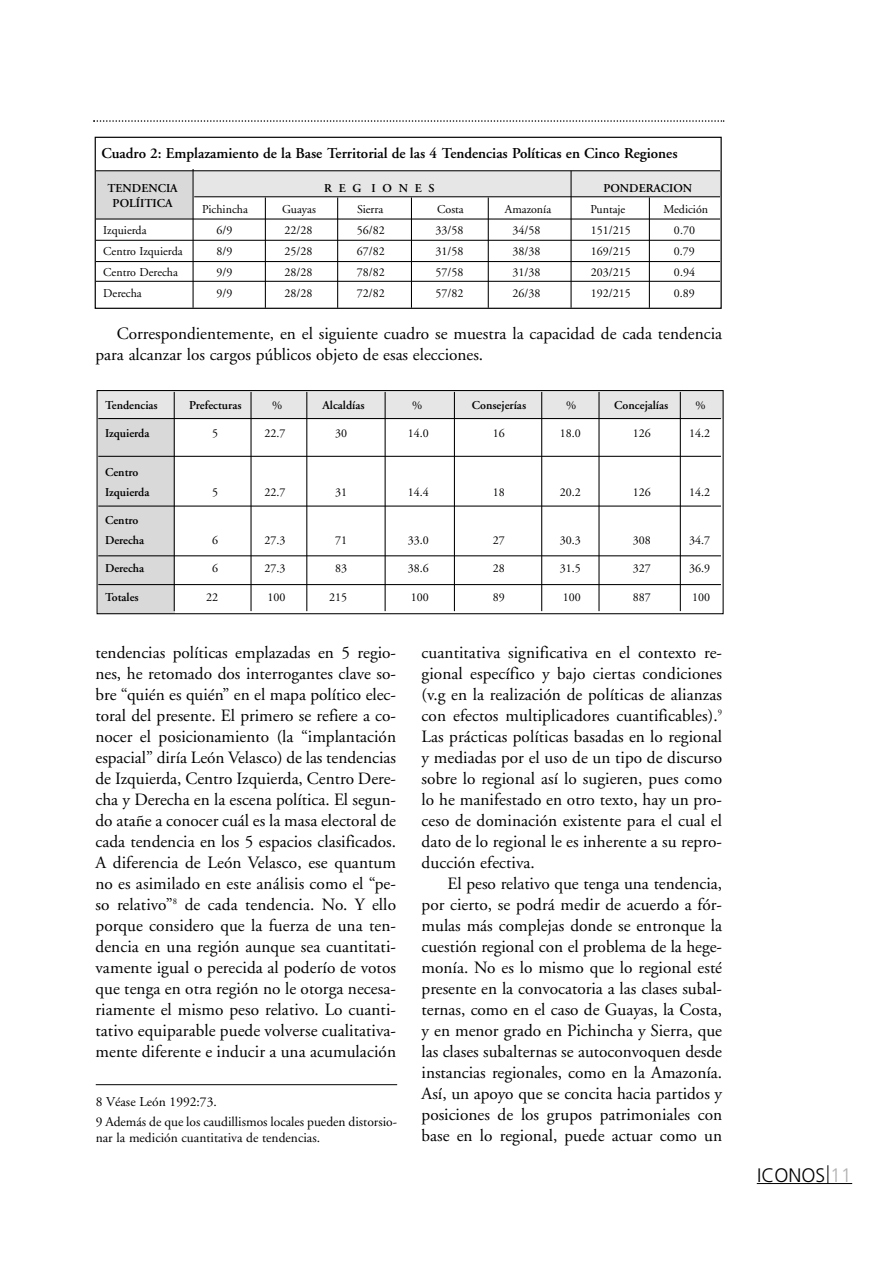
<style>
.page{position:relative;width:893px;height:1263px;background:#fff}
.page>*{position:absolute;margin:0;border:0;box-sizing:border-box;transform-origin:0 0}
.t1{font:300 19.5px "Frutiger";color:#000}
.t2{font:17.25px/21px "Adobe Garamond";color:#000;text-align:justify}
.t3{font:600 15px "Adobe Garamond";color:#000}
.t4{font:13.5px/20.4px "Adobe Garamond";color:#000}
.t5{font:12px "Adobe Garamond";color:#000}
.t6{font:600 12px/19.5px "Adobe Garamond";color:#000}
.s1{color:#b3b3b3}
</style>
<div class="page">
<div style="left:96px;top:171px;width:97px;height:48px;background:#d9d9d9"></div>
<div style="left:194px;top:171px;width:526px;height:25px;background:#e6e6e6"></div>
<hr style="left:756px;top:1183px;width:96px;height:1px;background:#000">
<svg style="left:827px;top:1165px;width:1px;height:18px"></svg>
<svg style="left:93px;top:120px;width:631px;height:2px"></svg>
<div style="left:95px;top:137px;width:626px;height:172px;border:1px solid #000"></div>
<hr style="left:96px;top:170px;width:624px;height:1px;background:#000">
<hr style="left:96px;top:219px;width:624px;height:1px;background:#000">
<hr style="left:96px;top:240px;width:624px;height:1px;background:#000">
<hr style="left:96px;top:261px;width:624px;height:1px;background:#000">
<hr style="left:96px;top:281px;width:624px;height:1px;background:#000">
<hr style="left:194px;top:196px;width:526px;height:1px;background:#000">
<hr style="left:192px;top:169px;width:1px;height:139px;background:#000">
<hr style="left:265px;top:197px;width:1px;height:111px;background:#000">
<hr style="left:337px;top:197px;width:1px;height:111px;background:#000">
<hr style="left:411px;top:197px;width:1px;height:111px;background:#000">
<hr style="left:487px;top:197px;width:2px;height:111px;background:#000">
<hr style="left:570px;top:171px;width:1px;height:137px;background:#000">
<hr style="left:648px;top:197px;width:2px;height:111px;background:#000">
<svg style="left:96px;top:390px;width:628px;height:225px"></svg>
<hr style="left:174px;top:392px;width:1px;height:219px;background:#000">
<hr style="left:250px;top:392px;width:1px;height:219px;background:#000">
<hr style="left:306px;top:392px;width:1px;height:219px;background:#000">
<hr style="left:384px;top:392px;width:1px;height:219px;background:#000">
<hr style="left:454px;top:392px;width:1px;height:219px;background:#000">
<hr style="left:541px;top:392px;width:1px;height:219px;background:#000">
<hr style="left:598px;top:392px;width:1px;height:219px;background:#000">
<hr style="left:679px;top:392px;width:1px;height:219px;background:#000">
<hr style="left:96px;top:1084px;width:301px;height:1px;background:#000">
<p class="t3" style="left:102px;top:147px;width:577px">Cuadro 2: Emplazamiento de la Base Territorial de las 4 Tendencias Políticas en Cinco Regiones</p>
<p class="t6" style="left:324px;top:180px;width:112px">R E G I O N E S</p>
<p class="t6" style="left:603px;top:180px;width:90px">PONDERACION</p>
<p class="t5" style="left:202px;top:205px;width:47px">Pichincha</p>
<p class="t5" style="left:282px;top:205px;width:35px">Guayas</p>
<p class="t5" style="left:357px;top:205px;width:28px">Sierra</p>
<p class="t5" style="left:437px;top:205px;width:28px">Costa</p>
<p class="t5" style="left:505px;top:205px;width:48px">Amazonía</p>
<p class="t5" style="left:590px;top:205px;width:36px">Puntaje</p>
<p class="t5" style="left:663px;top:205px;width:46px">Medición</p>
<p class="t5" style="left:103px;top:226px;width:45px">Izquierda</p>
<p class="t5" style="left:216px;top:226px;width:17px">6/9</p>
<p class="t5" style="left:284px;top:226px;width:29px">22/28</p>
<p class="t5" style="left:357px;top:226px;width:29px">56/82</p>
<p class="t5" style="left:435px;top:226px;width:29px">33/58</p>
<p class="t5" style="left:512px;top:226px;width:29px">34/58</p>
<p class="t5" style="left:591px;top:226px;width:41px">151/215</p>
<p class="t5" style="left:674px;top:226px;width:22px">0.70</p>
<p class="t5" style="left:103px;top:247px;width:81px">Centro Izquierda</p>
<p class="t5" style="left:216px;top:247px;width:17px">8/9</p>
<p class="t5" style="left:284px;top:247px;width:29px">25/28</p>
<p class="t5" style="left:357px;top:247px;width:29px">67/82</p>
<p class="t5" style="left:435px;top:247px;width:29px">31/58</p>
<p class="t5" style="left:512px;top:247px;width:29px">38/38</p>
<p class="t5" style="left:591px;top:247px;width:41px">169/215</p>
<p class="t5" style="left:674px;top:247px;width:22px">0.79</p>
<p class="t5" style="left:103px;top:268px;width:76px">Centro Derecha</p>
<p class="t5" style="left:216px;top:268px;width:17px">9/9</p>
<p class="t5" style="left:284px;top:268px;width:29px">28/28</p>
<p class="t5" style="left:357px;top:268px;width:29px">78/82</p>
<p class="t5" style="left:435px;top:268px;width:29px">57/58</p>
<p class="t5" style="left:512px;top:268px;width:29px">31/38</p>
<p class="t5" style="left:591px;top:268px;width:41px">203/215</p>
<p class="t5" style="left:674px;top:268px;width:22px">0.94</p>
<p class="t5" style="left:103px;top:289px;width:40px">Derecha</p>
<p class="t5" style="left:216px;top:289px;width:17px">9/9</p>
<p class="t5" style="left:284px;top:289px;width:29px">28/28</p>
<p class="t5" style="left:357px;top:289px;width:29px">72/82</p>
<p class="t5" style="left:435px;top:289px;width:29px">57/82</p>
<p class="t5" style="left:512px;top:289px;width:29px">26/38</p>
<p class="t5" style="left:591px;top:289px;width:41px">192/215</p>
<p class="t5" style="left:674px;top:289px;width:22px">0.89</p>
<p class="t2" style="left:95px;top:324px;width:628px;text-indent:21px">Correspondientemente, en el siguiente cuadro se muestra la capacidad de cada tendencia para alcanzar los cargos públicos objeto de esas elecciones.</p>
<p class="t6" style="left:107px;top:182px;width:72px;line-height:14.4px;text-align:center">TENDENCIA<br>POLÍITICA</p>
<p class="t6" style="left:105px;top:396px;width:54px">Tendencias</p>
<p class="t6" style="left:189px;top:396px;width:54px">Prefecturas</p>
<p class="t5" style="left:272px;top:400px;width:12px">%</p>
<p class="t6" style="left:322px;top:396px;width:44px">Alcaldías</p>
<p class="t5" style="left:412px;top:400px;width:12px">%</p>
<p class="t6" style="left:472px;top:396px;width:56px">Consejerías</p>
<p class="t5" style="left:566px;top:400px;width:12px">%</p>
<p class="t6" style="left:614px;top:396px;width:55px">Concejalías</p>
<p class="t5" style="left:695px;top:400px;width:12px">%</p>
<p class="t6" style="left:105px;top:425px;width:46px">Izquierda</p>
<p class="t5" style="left:212px;top:429px;width:7px">5</p>
<p class="t5" style="left:264px;top:429px;width:22px">22.7</p>
<p class="t5" style="left:335px;top:429px;width:13px">30</p>
<p class="t5" style="left:408px;top:429px;width:22px">14.0</p>
<p class="t5" style="left:493px;top:429px;width:13px">16</p>
<p class="t5" style="left:559px;top:429px;width:22px">18.0</p>
<p class="t5" style="left:632px;top:429px;width:19px">126</p>
<p class="t5" style="left:689px;top:429px;width:22px">14.2</p>
<p class="t6" style="left:105px;top:464px;width:46px">Centro<br>Izquierda</p>
<p class="t5" style="left:212px;top:487px;width:7px">5</p>
<p class="t5" style="left:264px;top:487px;width:22px">22.7</p>
<p class="t5" style="left:335px;top:487px;width:13px">31</p>
<p class="t5" style="left:408px;top:487px;width:22px">14.4</p>
<p class="t5" style="left:493px;top:487px;width:13px">18</p>
<p class="t5" style="left:559px;top:487px;width:22px">20.2</p>
<p class="t5" style="left:632px;top:487px;width:19px">126</p>
<p class="t5" style="left:689px;top:487px;width:22px">14.2</p>
<p class="t6" style="left:105px;top:512px;width:41px">Centro<br>Derecha</p>
<p class="t5" style="left:212px;top:535px;width:7px">6</p>
<p class="t5" style="left:264px;top:535px;width:22px">27.3</p>
<p class="t5" style="left:335px;top:535px;width:13px">71</p>
<p class="t5" style="left:408px;top:535px;width:22px">33.0</p>
<p class="t5" style="left:493px;top:535px;width:13px">27</p>
<p class="t5" style="left:559px;top:535px;width:22px">30.3</p>
<p class="t5" style="left:632px;top:535px;width:19px">308</p>
<p class="t5" style="left:689px;top:535px;width:22px">34.7</p>
<p class="t6" style="left:105px;top:560px;width:41px">Derecha</p>
<p class="t5" style="left:212px;top:564px;width:7px">6</p>
<p class="t5" style="left:264px;top:564px;width:22px">27.3</p>
<p class="t5" style="left:335px;top:564px;width:13px">83</p>
<p class="t5" style="left:408px;top:564px;width:22px">38.6</p>
<p class="t5" style="left:493px;top:564px;width:13px">28</p>
<p class="t5" style="left:559px;top:564px;width:22px">31.5</p>
<p class="t5" style="left:632px;top:564px;width:19px">327</p>
<p class="t5" style="left:689px;top:564px;width:22px">36.9</p>
<p class="t6" style="left:105px;top:588px;width:35px">Totales</p>
<p class="t5" style="left:206px;top:592px;width:13px">22</p>
<p class="t5" style="left:267px;top:592px;width:19px">100</p>
<p class="t5" style="left:329px;top:592px;width:19px">215</p>
<p class="t5" style="left:411px;top:592px;width:19px">100</p>
<p class="t5" style="left:493px;top:592px;width:13px">89</p>
<p class="t5" style="left:562px;top:592px;width:19px">100</p>
<p class="t5" style="left:632px;top:592px;width:19px">887</p>
<p class="t5" style="left:692px;top:592px;width:19px">100</p>
<p class="t2" style="left:95px;top:643px;width:302px">tendencias políticas emplazadas en 5 regio&shy;nes, he retomado dos interrogantes clave so&shy;bre “quién es quién” en el mapa político elec&shy;toral del presente. El primero se refiere a co&shy;nocer el posicionamiento (la “implantación espacial” diría León Velasco) de las tendencias de Izquierda, Centro Izquierda, Centro Dere&shy;cha y Derecha en la escena política. El segun&shy;do atañe a conocer cuál es la masa electoral de cada tendencia en los 5 espacios clasificados.<br>A diferencia de León Velasco, ese quantum no es asimilado en este análisis como el “pe&shy;so relativo”<sup>8</sup> de cada tendencia. No. Y ello porque considero que la fuerza de una ten&shy;dencia en una región aunque sea cuantitati&shy;vamente igual o perecida al poderío de votos que tenga en otra región no le otorga necesa&shy;riamente el mismo peso relativo. Lo cuanti&shy;tativo equiparable puede volverse cualitativa&shy;mente diferente e inducir a una acumulación</p>
<p class="t2" style="left:421px;top:643px;width:302px">cuantitativa significativa en el contexto re&shy;gional específico y bajo ciertas condiciones (v.g en la realización de políticas de alianzas con efectos multiplicadores cuantificables).<sup>9<br></sup>Las prácticas políticas basadas en lo regional y mediadas por el uso de un tipo de discurso sobre lo regional así lo sugieren, pues como lo he manifestado en otro texto, hay un pro&shy;ceso de dominación existente para el cual el dato de lo regional le es inherente a su repro&shy;ducción efectiva.</p>
<p class="t2" style="left:421px;top:874px;width:302px;text-indent:26px">El peso relativo que tenga una tendencia, por cierto, se podrá medir de acuerdo a fór&shy;mulas más complejas donde se entronque la cuestión regional con el problema de la hege&shy;monía. No es lo mismo que lo regional esté presente en la convocatoria a las clases subal&shy;ternas, como en el caso de Guayas, la Costa, y en menor grado en Pichincha y Sierra, que las clases subalternas se autoconvoquen desde instancias regionales, como en la Amazonía.<br>Así, un apoyo que se concita hacia partidos y posiciones de los grupos patrimoniales con base en lo regional, puede actuar como un</p>
<p class="t4" style="left:96px;top:1092px;width:303px">8 Véase León 1992:73.<br>9 Además de que los caudillismos locales pueden distorsio-</p>
<p class="t4" style="left:96px;top:1129px;width:226px">nar la medición cuantitativa de tendencias.</p>
<p class="t1" style="left:757px;top:1167px;width:96px">ICONOS <span class="s1">11</span></p>
</div>
